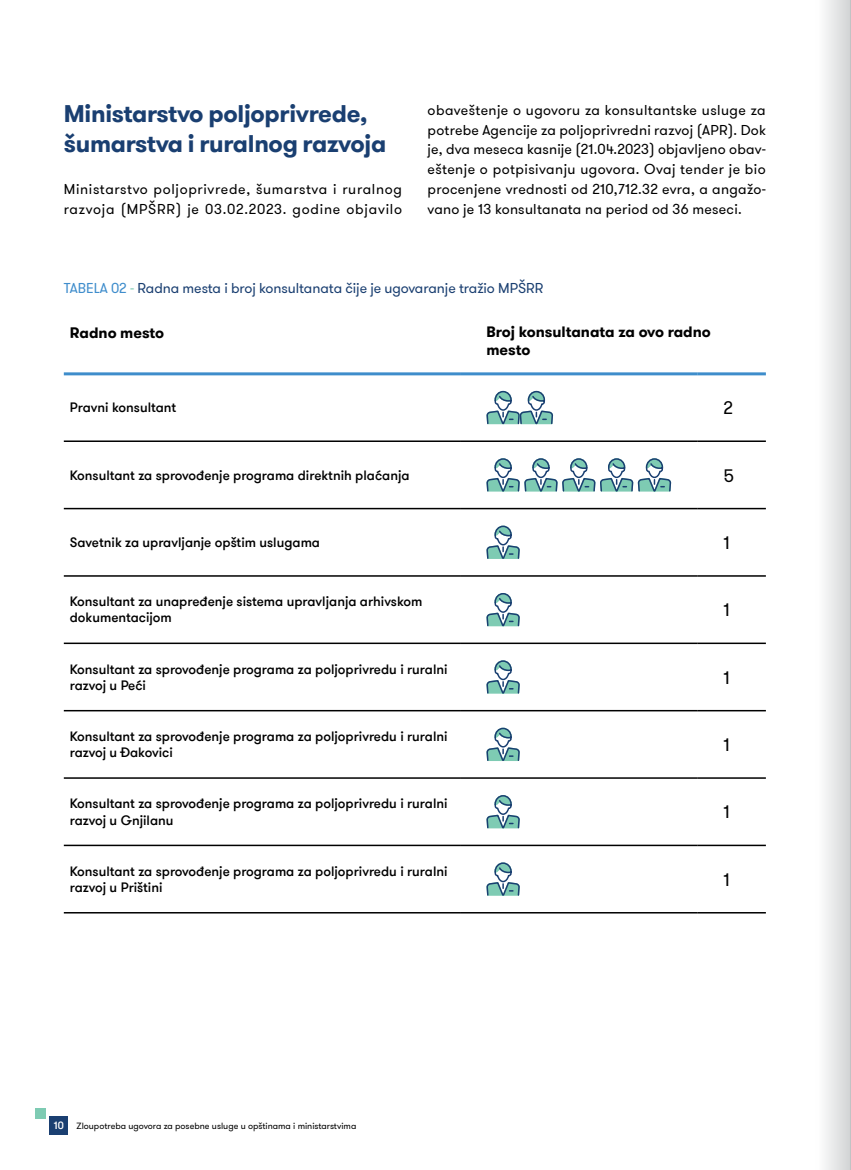
<style>
.page{position:relative;width:851px;height:1170px;background:#fff}
.page>*{position:absolute;margin:0;border:0;box-sizing:border-box;transform-origin:0 0}
.t1{font:700 24px/30px "GT Walsheim Pro";letter-spacing:-.01em;color:#1a3f71}
.t2{font:18px "GT Walsheim Pro";color:#000}
.t3{font:700 15px/18px "GT Walsheim Pro";color:#000}
.t4{font:14.25px/19.8px "GT Walsheim Pro";letter-spacing:.045em;color:#000}
.t5{font:14.25px "GT Walsheim Pro";letter-spacing:-.005em;color:#1a3f71}
.t6{font:500 13.5px/16.2px "GT Walsheim Pro";color:#000}
.t7{font:9px "GT Walsheim Pro";color:#000}
.s1{color:#3f8dcc}
.s2{color:#7ecbb3}
.s3{font-weight:500;font-size:10.5px;color:#fff}
</style>
<div class="page">
<hr style="left:64px;top:440px;width:397px;height:2px;background:#000">
<hr style="left:461px;top:440px;width:236px;height:2px;background:#000">
<hr style="left:697px;top:440px;width:68px;height:2px;background:#000">
<hr style="left:64px;top:508px;width:397px;height:1px;background:#000">
<hr style="left:461px;top:508px;width:236px;height:1px;background:#000">
<hr style="left:697px;top:508px;width:68px;height:1px;background:#000">
<hr style="left:64px;top:575px;width:397px;height:1px;background:#000">
<hr style="left:461px;top:575px;width:236px;height:1px;background:#000">
<hr style="left:697px;top:575px;width:68px;height:1px;background:#000">
<hr style="left:64px;top:642px;width:397px;height:2px;background:#000">
<hr style="left:461px;top:642px;width:236px;height:2px;background:#000">
<hr style="left:697px;top:642px;width:68px;height:2px;background:#000">
<hr style="left:64px;top:710px;width:397px;height:1px;background:#000">
<hr style="left:461px;top:710px;width:236px;height:1px;background:#000">
<hr style="left:697px;top:710px;width:68px;height:1px;background:#000">
<hr style="left:64px;top:777px;width:397px;height:1px;background:#000">
<hr style="left:461px;top:777px;width:236px;height:1px;background:#000">
<hr style="left:697px;top:777px;width:68px;height:1px;background:#000">
<hr style="left:64px;top:844px;width:397px;height:2px;background:#000">
<hr style="left:461px;top:844px;width:236px;height:2px;background:#000">
<hr style="left:697px;top:844px;width:68px;height:2px;background:#000">
<hr style="left:64px;top:911px;width:397px;height:2px;background:#000">
<hr style="left:461px;top:911px;width:236px;height:2px;background:#000">
<hr style="left:697px;top:911px;width:68px;height:2px;background:#000">
<hr style="left:64px;top:372px;width:397px;height:3px;background:#3e8dcb">
<hr style="left:461px;top:372px;width:236px;height:3px;background:#3e8dcb">
<hr style="left:697px;top:372px;width:68px;height:3px;background:#3e8dcb">
<svg style="left:486px;top:390px;width:67px;height:35px"></svg>
<svg style="left:486px;top:458px;width:185px;height:34px"></svg>
<svg style="left:486px;top:525px;width:33px;height:34px"></svg>
<svg style="left:486px;top:593px;width:33px;height:34px"></svg>
<svg style="left:486px;top:660px;width:33px;height:34px"></svg>
<svg style="left:486px;top:727px;width:33px;height:34px"></svg>
<svg style="left:486px;top:795px;width:33px;height:34px"></svg>
<svg style="left:486px;top:862px;width:33px;height:34px"></svg>
<div style="left:50px;top:1116px;width:18px;height:18px;background:#1a3f71"></div>
<div style="left:36px;top:1107px;width:10px;height:11px;background:#7ecbb3"></div>
<div style="left:814px;top:0;width:36px;height:1169px;background:linear-gradient(to right,#fff,#d4d6d7)"></div>
<hr style="left:850px;top:0;width:1px;height:1169px;background:#bcbec0">
<h1 class="t1" style="left:64px;top:99px;width:324px">Ministarstvo poljoprivrede, šumarstva i ruralnog razvoja</h1>
<p class="t4" style="left:64px;top:179px;width:340px">Ministarstvo poljoprivrede, šumarstva i ruralnog razvoja (MPŠRR) je 03.02.2023. godine objavilo</p>
<p class="t4" style="left:427px;top:100px;width:340px;text-align:justify">obaveštenje o ugovoru za konsultantske usluge za potrebe Agencije za poljoprivredni razvoj (APR). Dok je, dva meseca kasnije (21.04.2023) objavljeno obav&shy;eštenje o potpisivanju ugovora. Ovaj tender je bio procenjene vrednosti od 210,712.32 evra, a angažo&shy;vano je 13 konsultanata na period od 36 meseci.</p>
<p class="t5" style="left:64px;top:279px;width:481px"><span class="s1">TABELA 02</span> <span class="s2">-</span> Radna mesta i broj konsultanata čije je ugovaranje tražio MPŠRR</p>
<p class="t3" style="left:70px;top:323px;width:96px">Radno mesto</p>
<p class="t3" style="left:486px;top:323px;width:226px">Broj konsultanata za ovo radno mesto</p>
<p class="t6" style="left:70px;top:400px;width:108px">Pravni konsultant</p>
<h2 class="t2" style="left:723px;top:396px;width:11px">2</h2>
<p class="t6" style="left:70px;top:467px;width:341px">Konsultant za sprovođenje programa direktnih plaćanja</p>
<h2 class="t2" style="left:723px;top:464px;width:12px">5</h2>
<p class="t6" style="left:70px;top:534px;width:252px">Savetnik za upravljanje opštim uslugama</p>
<h2 class="t2" style="left:723px;top:531px;width:8px">1</h2>
<p class="t6" style="left:70px;top:593px;width:354px">Konsultant za unapređenje sistema upravljanja arhivskom dokumentacijom</p>
<h2 class="t2" style="left:723px;top:598px;width:8px">1</h2>
<p class="t6" style="left:70px;top:661px;width:379px">Konsultant za sprovođenje programa za poljoprivredu i ruralni razvoj u Peći</p>
<h2 class="t2" style="left:723px;top:666px;width:8px">1</h2>
<p class="t6" style="left:70px;top:728px;width:379px">Konsultant za sprovođenje programa za poljoprivredu i ruralni razvoj u Đakovici</p>
<h2 class="t2" style="left:723px;top:733px;width:8px">1</h2>
<p class="t6" style="left:70px;top:795px;width:379px">Konsultant za sprovođenje programa za poljoprivredu i ruralni razvoj u Gnjilanu</p>
<h2 class="t2" style="left:723px;top:800px;width:8px">1</h2>
<p class="t6" style="left:70px;top:863px;width:379px">Konsultant za sprovođenje programa za poljoprivredu i ruralni razvoj u Prištini</p>
<h2 class="t2" style="left:723px;top:868px;width:8px">1</h2>
<p class="t7" style="left:54px;top:1119px;width:304px"><span class="s3">10</span> Zloupotreba ugovora za posebne usluge u opštinama i ministarstvima</p>
</div>
